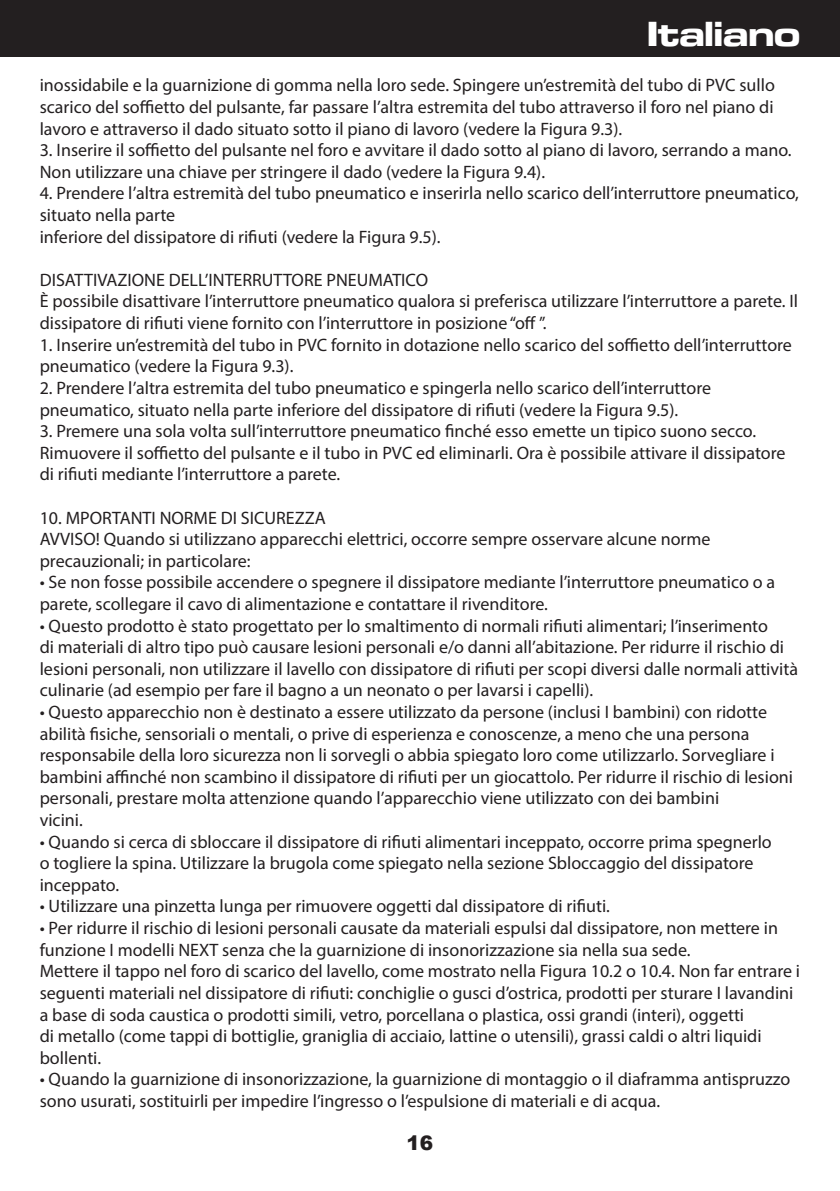
<style>
.page{position:relative;width:840px;height:1191px;background:#fff}
.page>*{position:absolute;margin:0;border:0;box-sizing:border-box;transform-origin:0 0}
.t1{font:36px "Microgramma DEE Bold Exte";color:#fff}
.t2{font:900 20px "Arial";color:#231f20}
.t3{font:18px/21.6px "Myriad Pro";color:#231f20}
</style>
<div class="page">
<div style="left:0;top:0;width:839px;height:57px;background:#231f20"></div>
<h1 class="t1" style="left:646px;top:9px;width:155px">Italiano</h1>
<p class="t3" style="left:40px;top:74px;width:736px;text-align:justify">inossidabile e la guarnizione di gomma nella loro sede. Spingere un’estremità del tubo di PVC sullo scarico del soffietto del pulsante, far passare l’altra estremitа del tubo attraverso il foro nel piano di lavoro e attraverso il dado situato sotto il piano di lavoro (vedere la Figura 9.3).</p>
<p class="t3" style="left:40px;top:139px;width:753px">3. Inserire il soffietto del pulsante nel foro e avvitare il dado sotto al piano di lavoro, serrando a mano.<br>Non utilizzare una chiave per stringere il dado (vedere la Figura 9.4).</p>
<p class="t3" style="left:40px;top:182px;width:760px">4. Prendere l’altra estremità del tubo pneumatico e inserirla nello scarico dell’interruttore pneumatico, situato nella parte<br>inferiore del dissipatore di rifiuti (vedere la Figura 9.5).</p>
<p class="t3" style="left:40px;top:269px;width:759px">DISATTIVAZIONE DELL’INTERRUTTORE PNEUMATICO<br>È possibile disattivare l’interruttore pneumatico qualora si preferisca utilizzare l’interruttore a parete. Il dissipatore di rifiuti viene fornito con l’interruttore in posizione “off ”.</p>
<p class="t3" style="left:40px;top:333px;width:753px">1. Inserire un’estremità del tubo in PVC fornito in dotazione nello scarico del soffietto dell’interruttore pneumatico (vedere la Figura 9.3).</p>
<p class="t3" style="left:40px;top:377px;width:672px">2. Prendere l’altra estremitа del tubo pneumatico e spingerla nello scarico dell’interruttore pneumatico, situato nella parte inferiore del dissipatore di rifiuti (vedere la Figura 9.5).</p>
<p class="t3" style="left:40px;top:420px;width:747px">3. Premere una sola volta sull’interruttore pneumatico finché esso emette un tipico suono secco.<br>Rimuovere il soffietto del pulsante e il tubo in PVC ed eliminarli. Ora è possibile attivare il dissipatore di rifiuti mediante l’interruttore a parete.</p>
<p class="t3" style="left:40px;top:506px;width:672px">10. MPORTANTI NORME DI SICUREZZA<br>AVVISO! Quando si utilizzano apparecchi elettrici, occorre sempre osservare alcune norme precauzionali; in particolare:</p>
<p class="t3" style="left:40px;top:571px;width:736px">• Se non fosse possibile accendere o spegnere il dissipatore mediante l’interruttore pneumatico o a parete, scollegare il cavo di alimentazione e contattare il rivenditore.</p>
<p class="t3" style="left:40px;top:614px;width:759px">• Questo prodotto è stato progettato per lo smaltimento di normali rifiuti alimentari; l’inserimento<br>di materiali di altro tipo può causare lesioni personali e/o danni all’abitazione. Per ridurre il rischio di lesioni personali, non utilizzare il lavello con dissipatore di rifiuti per scopi diversi dalle normali attività culinarie (ad esempio per fare il bagno a un neonato o per lavarsi i capelli).</p>
<p class="t3" style="left:40px;top:701px;width:754px">• Questo apparecchio non è destinato a essere utilizzato da persone (inclusi I bambini) con ridotte abilità fisiche, sensoriali o mentali, o prive di esperienza e conoscenze, a meno che una persona responsabile della loro sicurezza non li sorvegli o abbia spiegato loro come utilizzarlo. Sorvegliare i bambini affinché non scambino il dissipatore di rifiuti per un giocattolo. Per ridurre il rischio di lesioni personali, prestare molta attenzione quando l’apparecchio viene utilizzato con dei bambini<br>vicini.</p>
<p class="t3" style="left:40px;top:830px;width:733px">• Quando si cerca di sbloccare il dissipatore di rifiuti alimentari inceppato, occorre prima spegnerlo o togliere la spina. Utilizzare la brugola come spiegato nella sezione Sbloccaggio del dissipatore inceppato.</p>
<p class="t3" style="left:40px;top:895px;width:571px">• Utilizzare una pinzetta lunga per rimuovere oggetti dal dissipatore di rifiuti.</p>
<p class="t3" style="left:40px;top:917px;width:761px">• Per ridurre il rischio di lesioni personali causate da materiali espulsi dal dissipatore, non mettere in funzione I modelli NEXT senza che la guarnizione di insonorizzazione sia nella sua sede.<br>Mettere il tappo nel foro di scarico del lavello, come mostrato nella Figura 10.2 o 10.4. Non far entrare i seguenti materiali nel dissipatore di rifiuti: conchiglie o gusci d’ostrica, prodotti per sturare I lavandini a base di soda caustica o prodotti simili, vetro, porcellana o plastica, ossi grandi (interi), oggetti<br>di metallo (come tappi di bottiglie, graniglia di acciaio, lattine o utensili), grassi caldi o altri liquidi bollenti.</p>
<p class="t3" style="left:40px;top:1068px;width:751px">• Quando la guarnizione di insonorizzazione, la guarnizione di montaggio o il diaframma antispruzzo sono usurati, sostituirli per impedire l’ingresso o l’espulsione di materiali e di acqua.</p>
<p class="t2" style="left:406px;top:1128px;width:28px">16</p>
</div>
